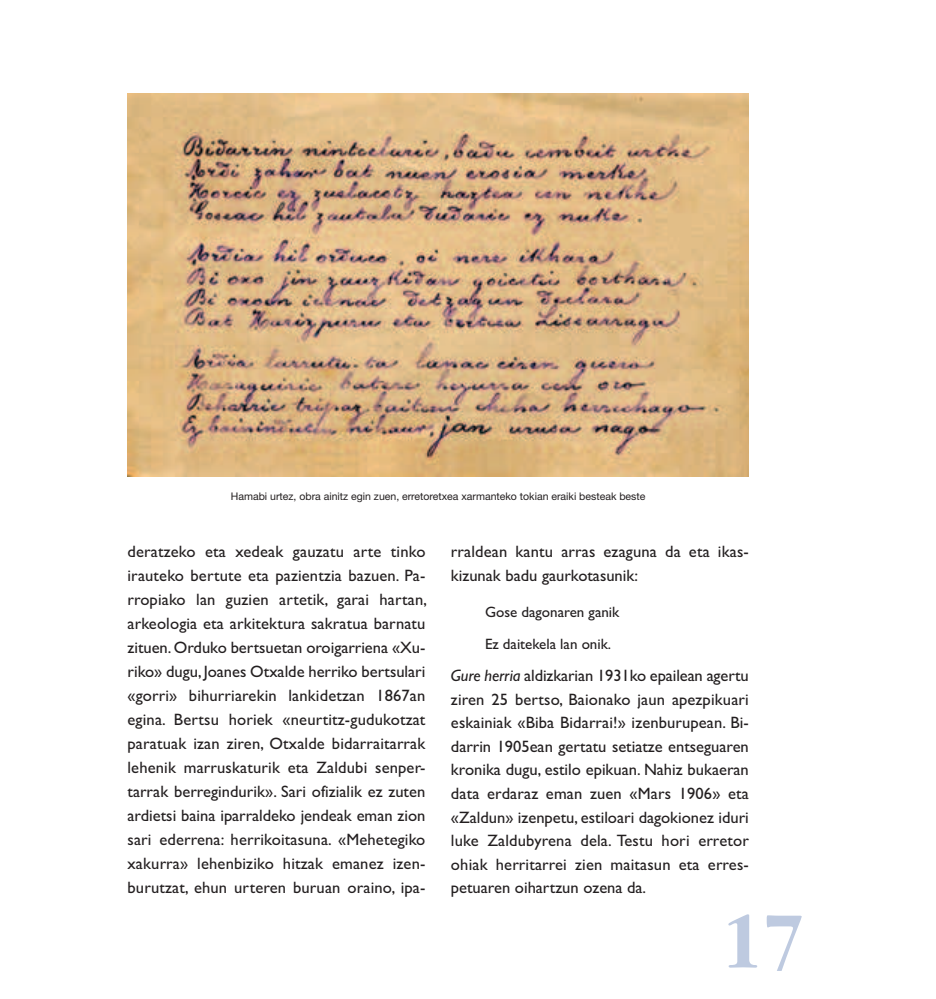
<style>
.page{position:relative;width:936px;height:999px;background:#fff}
.page>*{position:absolute;margin:0;border:0;box-sizing:border-box;transform-origin:0 0}
.t1{font:700 condensed 82.5px "Garamond";color:#becae0}
.t2{font:16.5px/24px "Gill Sans";letter-spacing:.01em;color:#231f20;text-align:justify}
.t3{font:15px/32.1px "Gill Sans";color:#231f20}
.t4{font:10.5px "Helvetica Neue";color:#231f20}
.s1{font-style:italic}
</style>
<div class="page">
<svg style="left:127px;top:93px;width:622px;height:384px;background:#d2ad80"></svg>
<p class="t4" style="left:231px;top:493px;width:416px">Hamabi urtez, obra ainitz egin zuen, erretoretxea xarmanteko tokian eraiki besteak beste</p>
<p class="t2" style="left:127px;top:541px;width:301px">deratzeko eta xedeak gauzatu arte tinko irauteko bertute eta pazientzia bazuen. Pa&shy;rropiako lan guzien artetik, garai hartan, arkeologia eta arkitektura sakratua barnatu zituen. Orduko bertsuetan oroigarriena «Xu&shy;riko» dugu, Joanes Otxalde herriko bertsulari «gorri» bihurriarekin lankidetzan 1867an egina. Bertsu horiek «neurtitz-gudukotzat paratuak izan ziren, Otxalde bidarraitarrak lehenik marruskaturik eta Zaldubi senper&shy;tarrak berregindurik». Sari ofizialik ez zuten ardietsi baina iparraldeko jendeak eman zion sari ederrena: herrikoitasuna. «Mehetegiko xakurra» lehenbiziko hitzak emanez izen&shy;burutzat, ehun urteren buruan oraino, ipa-</p>
<p class="t2" style="left:451px;top:542px;width:299px;line-height:23.5px">rraldean kantu arras ezaguna da eta ikas&shy;kizunak badu gaurkotasunik:</p>
<p class="t3" style="left:485px;top:598px;width:136px">Gose dagonaren ganik<br>Ez daitekela lan onik.</p>
<p class="t2" style="left:451px;top:666px;width:299px;line-height:23.5px"><span class="s1">Gure herria</span> aldizkarian 1931ko epailean agertu ziren 25 bertso, Baionako jaun apezpikuari eskainiak «Biba Bidarrai!» izenburupean. Bi&shy;darrin 1905ean gertatu setiatze entseguaren kronika dugu, estilo epikuan. Nahiz bukaeran data erdaraz eman zuen «Mars 1906» eta «Zaldun» izenpetu, estiloari dagokionez iduri luke Zaldubyrena dela. Testu hori erretor ohiak herritarrei zien maitasun eta erres&shy;petuaren oihartzun ozena da.</p>
<h1 class="t1" style="left:721px;top:910px;width:84px">17</h1>
</div>
